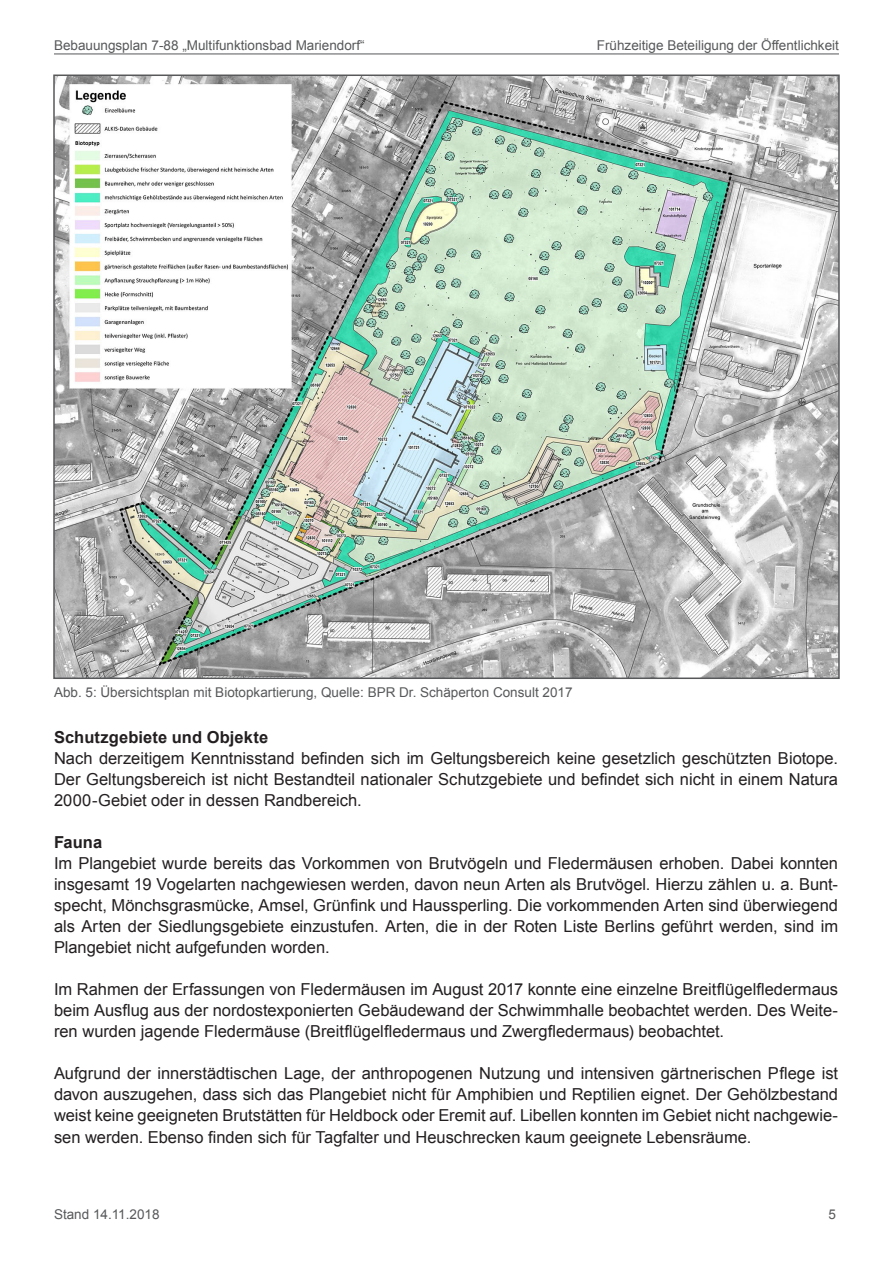
<style>
.page{position:relative;width:893px;height:1263px;background:#fff}
.page>*{position:absolute;margin:0;border:0;box-sizing:border-box;transform-origin:0 0}
.Text{font:16.5px/21px "Arial";color:#231f20;text-align:justify}
.Überschrift{font:700 16.5px "Arial";letter-spacing:.005em;color:#231f20}
.Bildunterschrift{font:13.5px "Arial";color:#57585a}
</style>
<div class="page">
<hr style="left:54px;top:54px;width:785px;height:1px;background:#57585a">
<img style="left:56px;top:78px;width:781px;height:598px">
<p class="Bildunterschrift" style="left:54px;top:37px;width:312px">Bebauungsplan 7-88 „Multifunktionsbad Mariendorf“</p>
<p class="Bildunterschrift" style="left:597px;top:37px;width:244px">Frühzeitige Beteiligung der Öffentlichkeit</p>
<p class="Bildunterschrift" style="left:54px;top:683px;width:520px">Abb. 5: Übersichtsplan mit Biotopkartierung, Quelle: BPR Dr. Schäperton Consult 2017</p>
<p class="Überschrift" style="left:54px;top:727px;width:216px">Schutzgebiete und Objekte</p>
<p class="Text" style="left:54px;top:748px;width:786px">Nach derzeitigem Kenntnisstand befinden sich im Geltungsbereich keine gesetzlich geschützten Biotope.<br>Der Geltungsbereich ist nicht Bestandteil nationaler Schutzgebiete und befindet sich nicht in einem Natura 2000-Gebiet oder in dessen Randbereich.</p>
<p class="Überschrift" style="left:54px;top:832px;width:50px">Fauna</p>
<p class="Text" style="left:54px;top:853px;width:786px">Im Plangebiet wurde bereits das Vorkommen von Brutvögeln und Fledermäusen erhoben. Dabei konnten insgesamt 19 Vogelarten nachgewiesen werden, davon neun Arten als Brutvögel. Hierzu zählen u. a. Bunt&shy;specht, Mönchsgrasmücke, Amsel, Grünfink und Haussperling. Die vorkommenden Arten sind überwiegend als Arten der Siedlungsgebiete einzustufen. Arten, die in der Roten Liste Berlins geführt werden, sind im Plangebiet nicht aufgefunden worden.</p>
<p class="Text" style="left:54px;top:979px;width:786px">Im Rahmen der Erfassungen von Fledermäusen im August 2017 konnte eine einzelne Breitflügelfledermaus beim Ausflug aus der nordostexponierten Gebäudewand der Schwimmhalle beobachtet werden. Des Weite&shy;ren wurden jagende Fledermäuse (Breitflügelfledermaus und Zwergfledermaus) beobachtet.</p>
<p class="Text" style="left:54px;top:1063px;width:786px">Aufgrund der innerstädtischen Lage, der anthropogenen Nutzung und intensiven gärtnerischen Pflege ist davon auszugehen, dass sich das Plangebiet nicht für Amphibien und Reptilien eignet. Der Gehölzbestand weist keine geeigneten Brutstätten für Heldbock oder Eremit auf. Libellen konnten im Gebiet nicht nachgewie&shy;sen werden. Ebenso finden sich für Tagfalter und Heuschrecken kaum geeignete Lebensräume.</p>
<p class="Bildunterschrift" style="left:54px;top:1205px;width:107px">Stand 14.11.2018</p>
<p class="Bildunterschrift" style="left:828px;top:1205px;width:9px">5</p>
</div>
